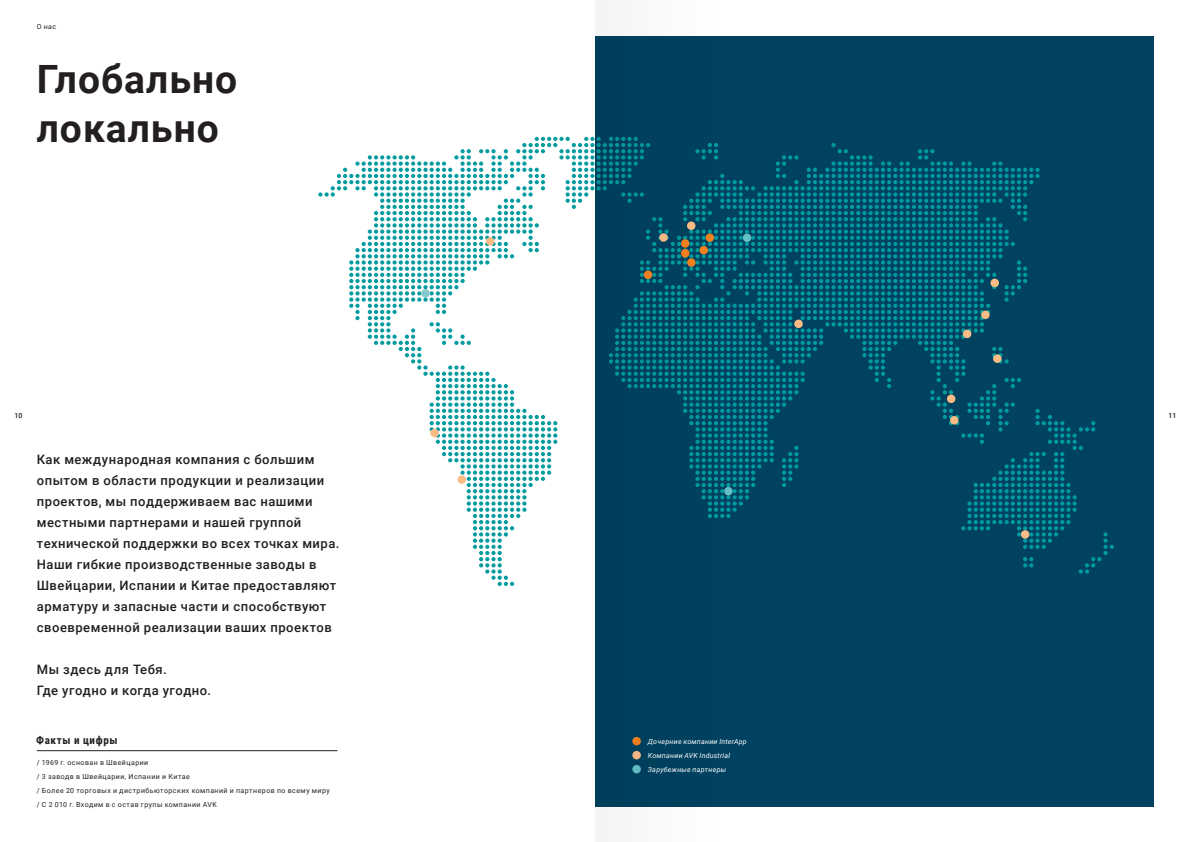
<style>
.page{position:relative;width:1191px;height:842px;background:#fff}
.page>*{position:absolute;margin:0;border:0;box-sizing:border-box;transform-origin:0 0}
.t1{font:700 39px/49px "Roboto";letter-spacing:.025em;color:#231f20}
.t2{font:500 13px/21px "Roboto";letter-spacing:.04em;color:#231f20}
.t3{font:700 11px "Roboto Condensed";letter-spacing:.06em;color:#231f20}
.t4{font:7px/14px "Roboto";letter-spacing:.065em;color:#231f20}
.t5{font:italic 7px/14px "Roboto";letter-spacing:.04em;color:#fff}
.t6{font:500 7px "Roboto";color:#231f20}
</style>
<div class="page">
<div style="left:595px;top:37px;width:559px;height:770px;background:#004260"></div>
<svg style="left:318px;top:137px;width:795px;height:449px"></svg>
<div style="left:947px;top:395px;width:8px;height:8px;background:#fbbb85;border-radius:50%"></div>
<div style="left:950px;top:416px;width:8px;height:8px;background:#fbbb85;border-radius:50%"></div>
<div style="left:993px;top:354px;width:8px;height:9px;background:#fbbb85;border-radius:50%"></div>
<div style="left:430px;top:429px;width:9px;height:8px;background:#fbbb85;border-radius:50%"></div>
<div style="left:486px;top:237px;width:8px;height:9px;background:#fbbb85;border-radius:50%"></div>
<div style="left:963px;top:330px;width:8px;height:8px;background:#fbbb85;border-radius:50%"></div>
<div style="left:981px;top:311px;width:8px;height:8px;background:#fbbb85;border-radius:50%"></div>
<div style="left:990px;top:279px;width:9px;height:8px;background:#fbbb85;border-radius:50%"></div>
<div style="left:794px;top:320px;width:8px;height:8px;background:#fbbb85;border-radius:50%"></div>
<div style="left:724px;top:487px;width:8px;height:8px;background:#62bfc3;border-radius:50%"></div>
<div style="left:457px;top:475px;width:9px;height:9px;background:#fbbb85;border-radius:50%"></div>
<div style="left:1021px;top:530px;width:8px;height:9px;background:#fbbb85;border-radius:50%"></div>
<div style="left:743px;top:234px;width:8px;height:8px;background:#62bfc3;border-radius:50%"></div>
<div style="left:421px;top:289px;width:9px;height:9px;background:#82c9cc;border-radius:50%"></div>
<hr style="left:37px;top:750px;width:300px;height:1px;background:#231f20">
<svg style="left:595px;top:0;width:119px;height:842px"></svg>
<p class="t4" style="left:37px;top:19px;width:21px">О нас</p>
<h1 class="t1" style="left:37px;top:53px;width:202px">Глобально локально</h1>
<p class="t6" style="left:14px;top:411px;width:9px">10</p>
<p class="t6" style="left:1168px;top:411px;width:9px">11</p>
<p class="t2" style="left:37px;top:448px;width:304px">Как международная компания с большим опытом в области продукции и реализации проектов, мы поддерживаем вас нашими местными партнерами и нашей группой технической поддержки во всех точках мира.<br>Наши гибкие производственные заводы в Швейцарии, Испании и Китае предоставляют арматуру и запасные части и способствуют своевременной реализации ваших проектов</p>
<p class="t2" style="left:37px;top:658px;width:176px">Мы здесь для Тебя.<br>Где угодно и когда угодно.</p>
<p class="t3" style="left:36px;top:732px;width:83px">Факты и цифры</p>
<p class="t5" style="left:648px;top:734px;width:100px">Дочерние компании InterApp<br>Компании AVK Industrial<br>Зарубежные партнеры</p>
<p class="t4" style="left:37px;top:755px;width:294px">/ 1969 г. основан в Швейцарии<br>/ 3 заводв в Швейцарии, Испании и Китае<br>/ Более 20 торговых и дистрибьюторских компаний и партнеров по всему миру / С 2 010 г. Входим в с остав групы компании AVK</p>
</div>
